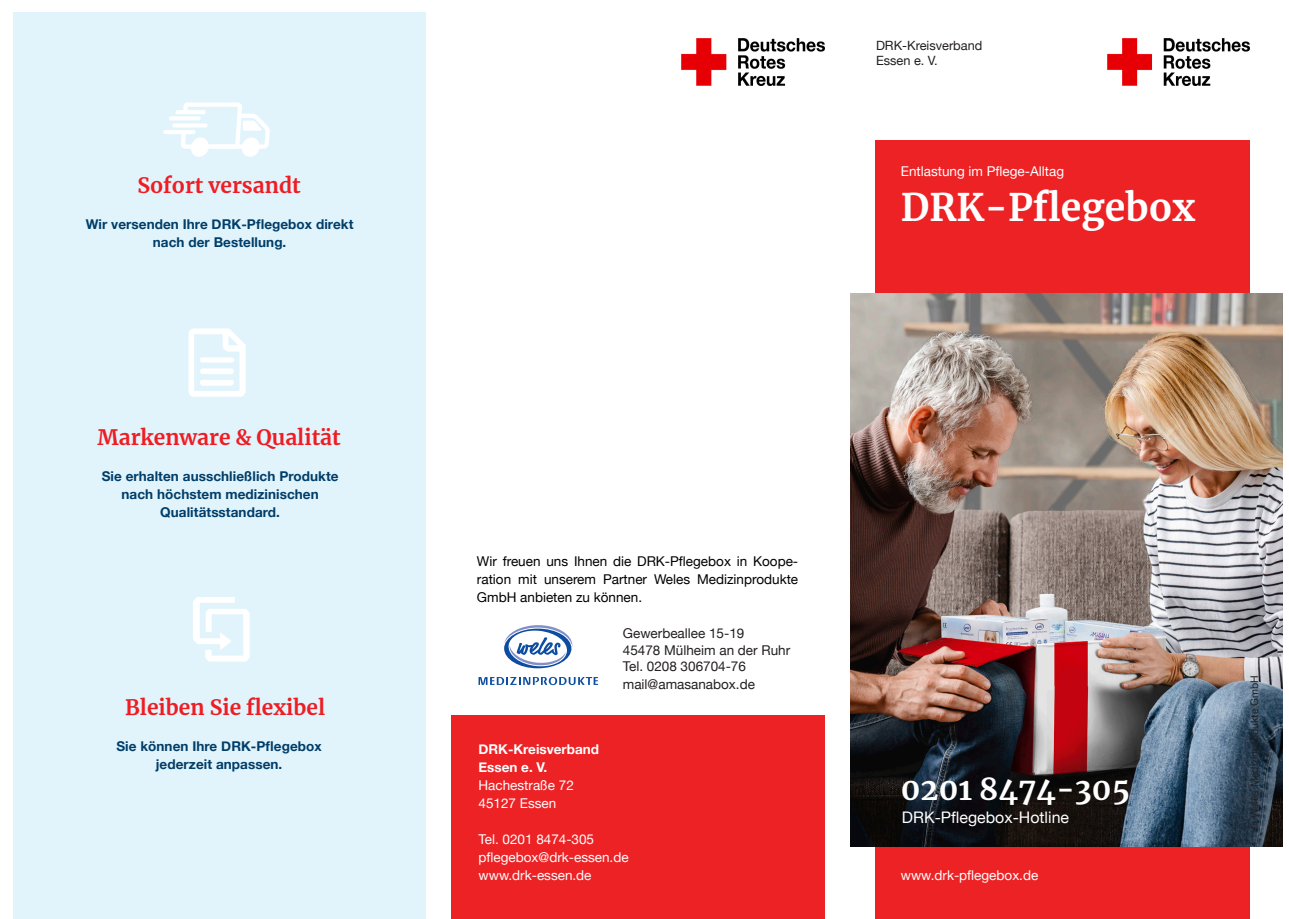
<style>
.page{position:relative;width:1289px;height:919px;background:#fff}
.page>*{position:absolute;margin:0;border:0;box-sizing:border-box;transform-origin:0 0}
.t1{font:700 37.5px "Merriweather";color:#fff}
.Rot_groß{font:700 30px "Merriweather";color:#fff}
.Headlinegröße_I_20_2{font:700 21px "Merriweather";color:#ee1d23}
.Rot_groß-2{font:15.9px "Helvetica Neue";color:#fff}
.Grafikunterschrift_9{font:700 13.5px/18px "Helvetica Neue";letter-spacing:.005em;color:#003d68;text-align:center}
.t2{font:13.5px "Helvetica Neue";color:#fff}
.t3{font:13.5px/18px "Helvetica Neue";color:#000;text-align:justify}
.t4{font:13.5px "Helvetica Neue";color:#231f20}
.t5{font:700 13.5px "Helvetica Neue";color:#fff}
.t6{font:12.75px "Helvetica Neue";color:#231f20}
.Bildnachweis_7_9_pt{font:10.5px "Helvetica Neue";color:#231f20}
.s1{color:#fff}
</style>
<div class="page">
<div style="left:13px;top:13px;width:412px;height:905px;background:#e1f4fc"></div>
<div style="left:451px;top:715px;width:373px;height:203px;background:#ec2225"></div>
<img style="left:681px;top:38px;width:143px;height:48px">
<img style="left:1107px;top:38px;width:142px;height:48px">
<div style="left:875px;top:140px;width:374px;height:778px;background:#ec2225"></div>
<img style="left:850px;top:293px;width:432px;height:553px">
<svg style="left:504px;top:625px;width:68px;height:43px"></svg>
<svg style="left:478px;top:676px;width:120px;height:9px"></svg>
<hr style="left:177px;top:110px;width:27px;height:4px;background:#fff">
<hr style="left:171px;top:116px;width:28px;height:4px;background:#fff">
<hr style="left:165px;top:130px;width:28px;height:4px;background:#fff">
<svg style="left:174px;top:123px;width:4px;height:4px"></svg>
<svg style="left:178px;top:102px;width:92px;height:55px"></svg>
<img style="left:188px;top:328px;width:58px;height:69px">
<img style="left:193px;top:597px;width:57px;height:65px">
<p class="Headlinegröße_I_20_2" style="left:137px;top:171px;width:165px">Sofort versandt</p>
<p class="Grafikunterschrift_9" style="left:86px;top:215px;width:269px">Wir versenden Ihre DRK-Pflegebox direkt nach der Bestellung.</p>
<p class="Headlinegröße_I_20_2" style="left:97px;top:423px;width:245px">Markenware &amp; Qualität</p>
<p class="Grafikunterschrift_9" style="left:102px;top:467px;width:238px">Sie erhalten ausschließlich Produkte</p>
<p class="Grafikunterschrift_9" style="left:121px;top:485px;width:199px">nach höchstem medizinischen</p>
<p class="Grafikunterschrift_9" style="left:160px;top:503px;width:121px">Qualitätsstandard.</p>
<p class="Headlinegröße_I_20_2" style="left:125px;top:693px;width:201px">Bleiben Sie flexibel</p>
<p class="Grafikunterschrift_9" style="left:116px;top:737px;width:207px">Sie können Ihre DRK-Pflegebox</p>
<p class="Grafikunterschrift_9" style="left:156px;top:755px;width:128px">jederzeit anpassen.</p>
<p class="t6" style="left:876px;top:38px;width:108px">DRK-Kreisverband</p>
<p class="t6" style="left:876px;top:53px;width:63px">Essen e. V.</p>
<p class="t2" style="left:900px;top:163px;width:165px">Entlastung im Pflege-Alltag</p>
<p class="t1" style="left:900px;top:181px;width:296px">DRK-Pflegebox</p>
<p class="t3" style="left:477px;top:552px;width:323px">Wir freuen uns Ihnen die DRK-Pflegebox in Koope&shy;ration mit unserem Partner Weles Medizinprodukte GmbH anbieten zu können.<span class="s1">-320</span></p>
<p class="t4" style="left:623px;top:625px;width:123px">Gewerbeallee 15-19</p>
<p class="t4" style="left:623px;top:641px;width:169px">45478 Mülheim an der Ruhr</p>
<p class="t4" style="left:623px;top:658px;width:125px">Tel. 0208 306704-76</p>
<p class="t4" style="left:623px;top:676px;width:145px">mail@amasanabox.de <span class="s1">2</span></p>
<p class="t5" style="left:478px;top:740px;width:122px">DRK-Kreisverband</p>
<p class="t5" style="left:478px;top:758px;width:70px">Essen e. V.</p>
<p class="t2" style="left:478px;top:777px;width:97px">Hachestraße 72</p>
<p class="t2" style="left:478px;top:795px;width:79px">45127 Essen</p>
<p class="t2" style="left:478px;top:831px;width:117px">Tel. 0201 8474-305</p>
<p class="t2" style="left:478px;top:849px;width:152px">pflegebox@drk-essen.de</p>
<p class="t2" style="left:478px;top:867px;width:114px">www.drk-essen.de</p>
<p class="Rot_groß" style="left:900px;top:768px;width:231px">0201 8474-305</p>
<p class="Rot_groß-2" style="left:901px;top:807px;width:169px">DRK-Pflegebox-Hotline</p>
<p class="t2" style="left:900px;top:867px;width:139px">www.drk-pflegebox.de</p>
<p class="Bildnachweis_7_9_pt" style="left:1248px;top:829px;width:156px;rotate:-90deg">© Weles Medizinprodukte GmbH</p>
</div>
